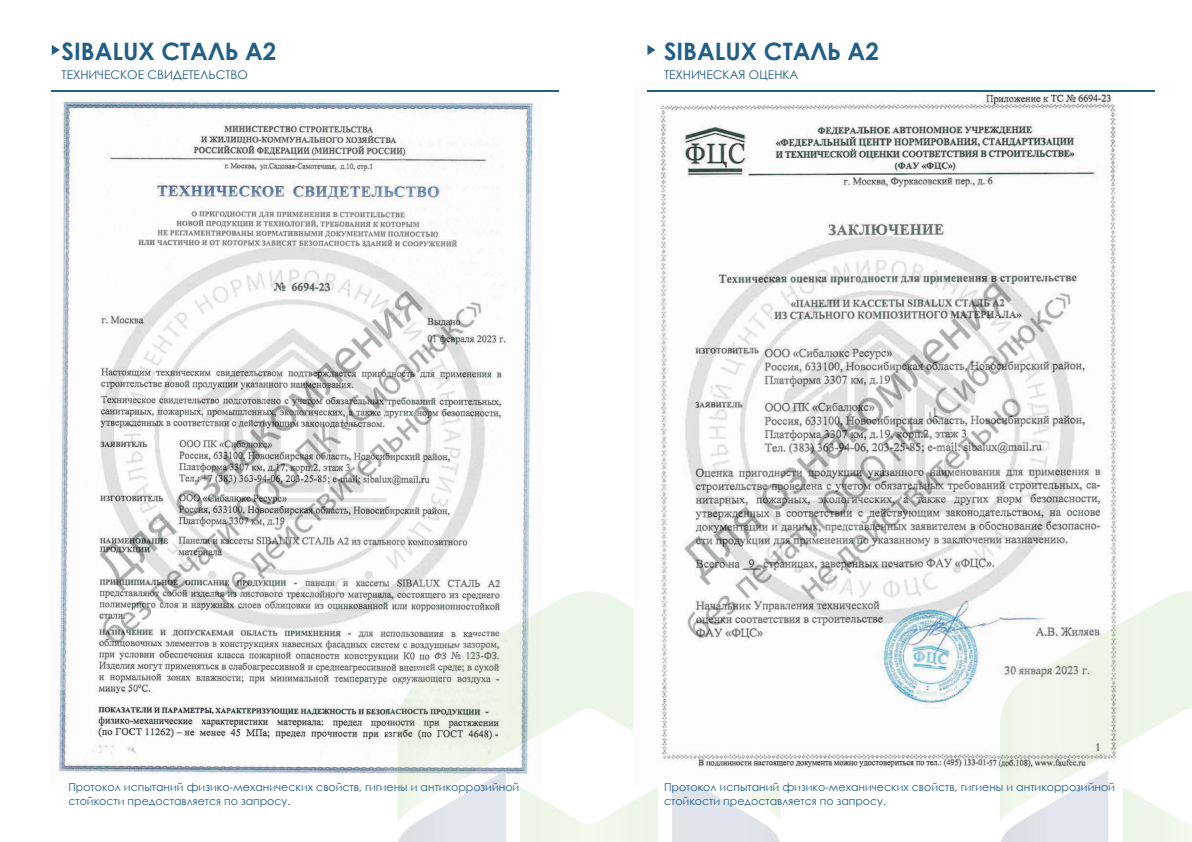
<style>
.page{position:relative;width:1192px;height:842px;background:#fff}
.page>*{position:absolute;margin:0;border:0;box-sizing:border-box;transform-origin:0 0}
.t1{font:700 24px "Century Gothic";color:#215e88}
.t2{font:12px "Century Gothic";color:#215e88}
.t3{font:11px/13.2px "Century Gothic";color:#215e88}
</style>
<div class="page">
<svg style="left:52px;top:45px;width:8px;height:10px"></svg>
<hr style="left:51px;top:91px;width:507px;height:1px;background:#215e88">
<img style="left:56px;top:99px;width:478px;height:676px">
<svg style="left:387px;top:580px;width:394px;height:262px"></svg>
<img style="left:387px;top:597px;width:10px;height:192px">
<svg style="left:397px;top:591px;width:383px;height:231px"></svg>
<img style="left:397px;top:610px;width:145px;height:179px">
<img style="left:473px;top:770px;width:32px;height:17px">
<svg style="left:398px;top:787px;width:381px;height:55px"></svg>
<img style="left:633px;top:90px;width:499px;height:697px">
<svg style="left:989px;top:580px;width:143px;height:262px"></svg>
<img style="left:989px;top:604px;width:10px;height:183px">
<svg style="left:999px;top:591px;width:192px;height:231px"></svg>
<img style="left:999px;top:617px;width:133px;height:170px">
<svg style="left:1000px;top:787px;width:107px;height:55px"></svg>
<img style="left:1079px;top:770px;width:28px;height:17px">
<svg style="left:1122px;top:787px;width:69px;height:55px"></svg>
<svg style="left:647px;top:45px;width:8px;height:10px"></svg>
<hr style="left:647px;top:91px;width:506px;height:1px;background:#215e88">
<h1 class="t1" style="left:62px;top:33px;width:216px">SIBALUX СТАЛЬ А2</h1>
<p class="t2" style="left:62px;top:66px;width:188px">ТЕХНИЧЕСКОЕ СВИДЕТЕЛЬСТВО</p>
<h1 class="t1" style="left:663px;top:33px;width:216px">SIBALUX СТАЛЬ А2</h1>
<p class="t2" style="left:663px;top:66px;width:136px">ТЕХНИЧЕСКАЯ ОЦЕНКА</p>
<p class="t3" style="left:68px;top:780px;width:452px">Протокол испытаний физико-механических свойств, гигиены и антикоррозийной стойкости предоставляется по запросу.</p>
<p class="t3" style="left:663px;top:780px;width:452px">Протокол испытаний физико-механических свойств, гигиены и антикоррозийной стойкости предоставляется по запросу.</p>
</div>
